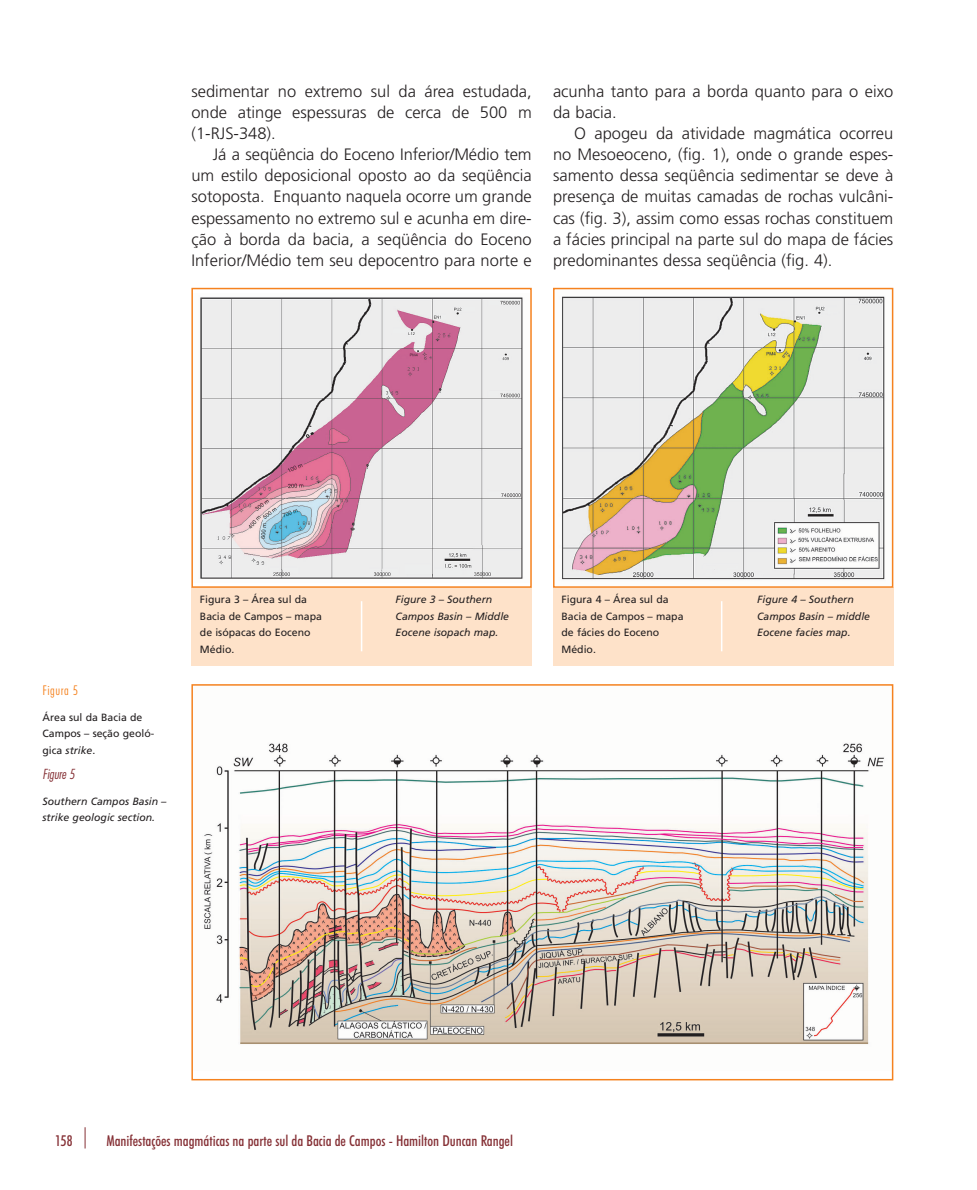
<style>
.page{position:relative;width:977px;height:1190px;background:#fff}
.page>*{position:absolute;margin:0;border:0;box-sizing:border-box;transform-origin:0 0}
.t1{font:300 16.5px/21px "Frutiger";color:#231f20;text-align:justify}
.t2{font:500 condensed 15px "Futura BT";color:#853035}
.t3{font:300 condensed 13.5px "Futura BT";letter-spacing:.04em;color:#f5821f}
.t4{font:italic 13.5px "Futura Lt Cn BT";color:#853035}
.t5{font:10.5px/16.5px "Frutiger";color:#231f20}
.t6{font:italic 10.5px/16.5px "Frutiger";color:#231f20}
.s1{font-style:italic}
</style>
<div class="page">
<svg style="left:85px;top:1127px;width:1px;height:21px"></svg>
<img style="left:204px;top:743px;width:680px;height:302px">
<div style="left:191px;top:684px;width:702px;height:396px;border:2px solid #f5821f"></div>
<div style="left:553px;top:587px;width:340px;height:78px;background:#fee2c9"></div>
<img style="left:562px;top:296px;width:323px;height:284px">
<div style="left:553px;top:288px;width:340px;height:300px;border:2px solid #f5821f"></div>
<div style="left:191px;top:587px;width:340px;height:78px;background:#fee2c9"></div>
<hr style="left:361px;top:601px;width:1px;height:50px;background:#fff">
<hr style="left:721px;top:601px;width:1px;height:50px;background:#fff">
<img style="left:200px;top:297px;width:323px;height:282px">
<div style="left:191px;top:288px;width:340px;height:300px;border:2px solid #f5821f"></div>
<p class="t1" style="left:191px;top:82px;width:342px">sedimentar no extremo sul da área estudada, onde atinge espessuras de cerca de 500 m (1-RJS-348).</p>
<p class="t1" style="left:191px;top:145px;width:342px;text-indent:21px">Já a seqüência do Eoceno Inferior/Médio tem um estilo deposicional oposto ao da seqüência sotoposta. Enquanto naquela ocorre um grande espessamento no extremo sul e acunha em dire&shy;ção à borda da bacia, a seqüência do Eoceno Inferior/Médio tem seu depocentro para norte e</p>
<p class="t1" style="left:553px;top:82px;width:342px">acunha tanto para a borda quanto para o eixo da bacia.</p>
<p class="t1" style="left:553px;top:124px;width:342px;text-indent:21px">O apogeu da atividade magmática ocorreu no Mesoeoceno, (fig. 1), onde o grande espes&shy;samento dessa seqüência sedimentar se deve à presença de muitas camadas de rochas vulcâni&shy;cas (fig. 3), assim como essas rochas constituem a fácies principal na parte sul do mapa de fácies predominantes dessa seqüência (fig. 4).</p>
<p class="t3" style="left:43px;top:685px;width:37px">Figura 5</p>
<p class="t5" style="left:43px;top:709px;width:113px">Área sul da Bacia de<br>Campos – seção geoló&shy;gica <span class="s1">strike</span>.</p>
<p class="t4" style="left:43px;top:769px;width:34px">Figure 5</p>
<p class="t6" style="left:43px;top:793px;width:125px">Southern Campos Basin – strike geologic section.</p>
<p class="t5" style="left:200px;top:592px;width:123px">Figura 3 – Área sul da<br>Bacia de Campos – mapa de isópacas do Eoceno<br>Médio.</p>
<p class="t6" style="left:395px;top:592px;width:115px">Figure 3 – Southern<br>Campos Basin – Middle<br>Eocene isopach map.</p>
<p class="t5" style="left:561px;top:592px;width:123px">Figura 4 – Área sul da<br>Bacia de Campos – mapa de fácies do Eoceno<br>Médio.</p>
<p class="t6" style="left:757px;top:592px;width:114px">Figure 4 – Southern<br>Campos Basin – middle<br>Eocene facies map.</p>
<p class="t2" style="left:55px;top:1135px;width:19px">158</p>
<p class="t2" style="left:106px;top:1135px;width:408px">Manifestações magmáticas na parte sul da Bacia de Campos - Hamilton Duncan Rangel</p>
</div>
